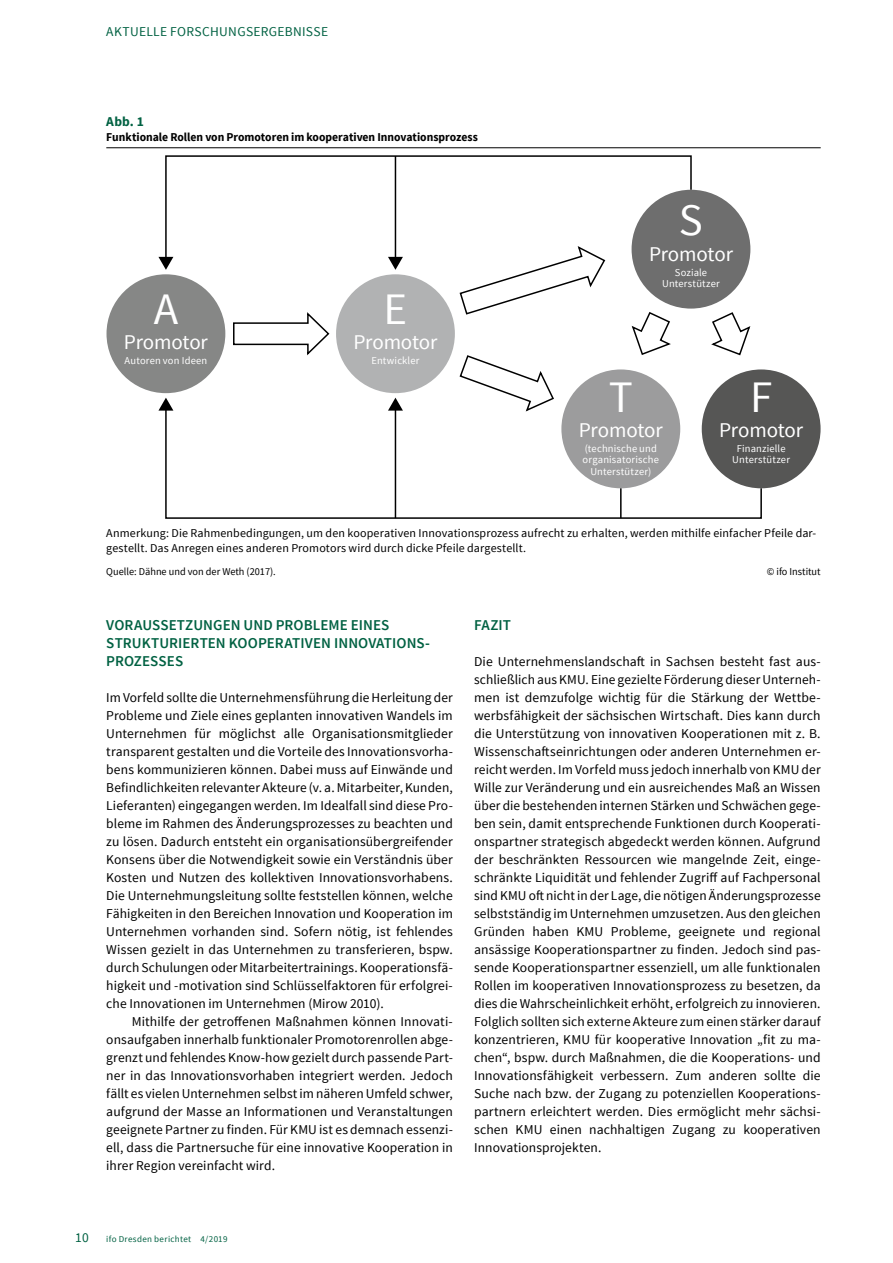
<style>
.page{position:relative;width:893px;height:1263px;background:#fff}
.page>*{position:absolute;margin:0;border:0;box-sizing:border-box;transform-origin:0 0}
.t1{font:45px "Source Sans Pro";color:#fff}
.t2{font:21px "Source Sans Pro";letter-spacing:-.005em;color:#fff}
.U2{font:600 15px/18px "Source Sans Pro";letter-spacing:.005em;color:#006142}
.p_Einzug{font:13.5px/18px "Source Sans Pro";letter-spacing:.005em;color:#000;text-align:justify}
.t3{font:13.5px "Source Sans Pro";letter-spacing:.02em;color:#006142}
.BU1{font:700 13.5px "Source Sans Pro";color:#006142}
.p_Tabelle{font:12px/15px "Source Sans Pro";letter-spacing:.01em;color:#000}
.BU2{font:700 12px "Source Sans Pro";color:#000}
.t4{font:10.5px/11.2px "Source Sans Pro";letter-spacing:.015em;color:#fff;text-align:center}
.BU3{font:10.5px "Source Sans Pro";color:#000}
.t5{font:9px "Source Sans Pro";letter-spacing:.04em;color:#006142}
</style>
<div class="page">
<hr style="left:106px;top:147px;width:715px;height:1px;background:#000">
<div style="left:107px;top:274px;width:118px;height:119px;background:#868786;border-radius:50%"></div>
<div style="left:336px;top:274px;width:119px;height:119px;background:#b1b2b3;border-radius:50%"></div>
<div style="left:561px;top:369px;width:119px;height:119px;background:#9c9c9d;border-radius:50%"></div>
<div style="left:702px;top:369px;width:119px;height:119px;background:#565655;border-radius:50%"></div>
<div style="left:632px;top:190px;width:118px;height:119px;background:#6e6e6e;border-radius:50%"></div>
<svg style="left:165px;top:407px;width:598px;height:112px"></svg>
<svg style="left:158px;top:398px;width:15px;height:13px"></svg>
<svg style="left:164px;top:155px;width:528px;height:106px"></svg>
<svg style="left:158px;top:257px;width:15px;height:13px"></svg>
<hr style="left:395px;top:156px;width:1px;height:103px;background:#000">
<svg style="left:388px;top:257px;width:15px;height:13px"></svg>
<hr style="left:395px;top:408px;width:1px;height:110px;background:#000">
<svg style="left:388px;top:398px;width:15px;height:13px"></svg>
<hr style="left:620px;top:488px;width:2px;height:30px;background:#000">
<svg style="left:233px;top:312px;width:97px;height:44px"></svg>
<svg style="left:459px;top:355px;width:96px;height:58px"></svg>
<svg style="left:631px;top:312px;width:40px;height:43px"></svg>
<svg style="left:711px;top:312px;width:40px;height:44px"></svg>
<svg style="left:459px;top:245px;width:147px;height:70px"></svg>
<p class="t3" style="left:106px;top:23px;width:223px">AKTUELLE FORSCHUNGSERGEBNISSE</p>
<p class="BU1" style="left:106px;top:113px;width:39px">Abb. 1</p>
<p class="BU2" style="left:106px;top:129px;width:373px">Funktionale Rollen von Promotoren im kooperativen Innovationsprozess</p>
<p class="t1" style="left:154px;top:281px;width:26px">A</p>
<p class="t2" style="left:124px;top:329px;width:85px">Promotor</p>
<p class="t4" style="left:125px;top:355px;width:84px">Autoren von Ideen</p>
<p class="t1" style="left:384px;top:281px;width:25px">E</p>
<p class="t2" style="left:353px;top:329px;width:85px">Promotor</p>
<p class="t4" style="left:371px;top:355px;width:50px">Entwickler</p>
<p class="t1" style="left:679px;top:193px;width:26px">S</p>
<p class="t2" style="left:649px;top:241px;width:85px">Promotor</p>
<p class="t4" style="left:662px;top:267px;width:59px">Soziale<br>Unterstützer</p>
<p class="t1" style="left:609px;top:369px;width:26px">T</p>
<p class="t2" style="left:579px;top:417px;width:85px">Promotor</p>
<p class="t4" style="left:583px;top:443px;width:78px">(technische und organisatorische<br>Unterstützer)</p>
<p class="t1" style="left:750px;top:369px;width:24px">F</p>
<p class="t2" style="left:719px;top:417px;width:85px">Promotor</p>
<p class="t4" style="left:732px;top:443px;width:59px">Finanzielle<br>Unterstützer</p>
<p class="p_Tabelle" style="left:106px;top:526px;width:711px">Anmerkung: Die Rahmenbedingungen, um den kooperativen Innovationsprozess aufrecht zu erhalten, werden mithilfe einfacher Pfeile dar&shy;gestellt. Das Anregen eines anderen Promotors wird durch dicke Pfeile dargestellt.</p>
<p class="BU3" style="left:106px;top:565px;width:171px">Quelle: Dähne und von der Weth (2017).</p>
<p class="BU3" style="left:767px;top:565px;width:55px">© ifo Institut</p>
<p class="U2" style="left:106px;top:616px;width:325px">VORAUSSETZUNGEN UND PROBLEME EINES<br>STRUKTURIERTEN KOOPERATIVEN INNOVATIONS-<br>PROZESSES</p>
<p class="p_Einzug" style="left:106px;top:689px;width:348px">Im Vorfeld sollte die Unternehmensführung die Herleitung der Probleme und Ziele eines geplanten innovativen Wandels im Unternehmen für möglichst alle Organisationsmitglieder transparent gestalten und die Vorteile des Innovationsvorha&shy;bens kommunizieren können. Dabei muss auf Einwände und Befindlichkeiten relevanter Akteure (v. a. Mitarbeiter, Kunden, Lieferanten) eingegangen werden. Im Idealfall sind diese Pro&shy;bleme im Rahmen des Änderungsprozesses zu beachten und zu lösen. Dadurch entsteht ein organisationsübergreifender Konsens über die Notwendigkeit sowie ein Verständnis über Kosten und Nutzen des kollektiven Innovationsvorhabens.<br>Die Unternehmungsleitung sollte feststellen können, welche Fähigkeiten in den Bereichen Innovation und Kooperation im Unternehmen vorhanden sind. Sofern nötig, ist fehlendes Wissen gezielt in das Unternehmen zu transferieren, bspw. durch Schulungen oder Mitarbeitertrainings. Kooperationsfä&shy;higkeit und -motivation sind Schlüsselfaktoren für erfolgrei&shy;che Innovationen im Unternehmen (Mirow 2010).</p>
<p class="p_Einzug" style="left:106px;top:1013px;width:348px;text-indent:26px">Mithilfe der getroffenen Maßnahmen können Innovati&shy;onsaufgaben innerhalb funktionaler Promotorenrollen abge&shy;grenzt und fehlendes Know-how gezielt durch passende Part&shy;ner in das Innovationsvorhaben integriert werden. Jedoch fällt es vielen Unternehmen selbst im näheren Umfeld schwer, aufgrund der Masse an Informationen und Veranstaltungen geeignete Partner zu finden. Für KMU ist es demnach essenzi&shy;ell, dass die Partnersuche für eine innovative Kooperation in ihrer Region vereinfacht wird.</p>
<p class="U2" style="left:474px;top:616px;width:38px">FAZIT</p>
<p class="p_Einzug" style="left:474px;top:653px;width:348px">Die Unternehmenslandschaft in Sachsen besteht fast aus&shy;schließlich aus KMU. Eine gezielte Förderung dieser Unterneh&shy;men ist demzufolge wichtig für die Stärkung der Wettbe&shy;werbsfähigkeit der sächsischen Wirtschaft. Dies kann durch die Unterstützung von innovativen Kooperationen mit z. B.<br>Wissenschaftseinrichtungen oder anderen Unternehmen er&shy;reicht werden. Im Vorfeld muss jedoch innerhalb von KMU der Wille zur Veränderung und ein ausreichendes Maß an Wissen über die bestehenden internen Stärken und Schwächen gege&shy;ben sein, damit entsprechende Funktionen durch Kooperati&shy;onspartner strategisch abgedeckt werden können. Aufgrund der beschränkten Ressourcen wie mangelnde Zeit, einge&shy;schränkte Liquidität und fehlender Zugriff auf Fachpersonal sind KMU oft nicht in der Lage, die nötigen Änderungsprozesse selbstständig im Unternehmen umzusetzen. Aus den gleichen Gründen haben KMU Probleme, geeignete und regional ansässige Kooperationspartner zu finden. Jedoch sind pas&shy;sende Kooperationspartner essenziell, um alle funktionalen Rollen im kooperativen Innovationsprozess zu besetzen, da dies die Wahrscheinlichkeit erhöht, erfolgreich zu innovieren.<br>Folglich sollten sich externe Akteure zum einen stärker darauf konzentrieren, KMU für kooperative Innovation „fit zu ma&shy;chen“, bspw. durch Maßnahmen, die die Kooperations- und Innovationsfähigkeit verbessern. Zum anderen sollte die Suche nach bzw. der Zugang zu potenziellen Kooperations&shy;partnern erleichtert werden. Dies ermöglicht mehr sächsi&shy;schen KMU einen nachhaltigen Zugang zu kooperativen Innovationsprojekten.</p>
<p class="t3" style="left:75px;top:1229px;width:15px">10</p>
<p class="t5" style="left:106px;top:1233px;width:123px">ifo Dresden berichtet 4/2019</p>
</div>
